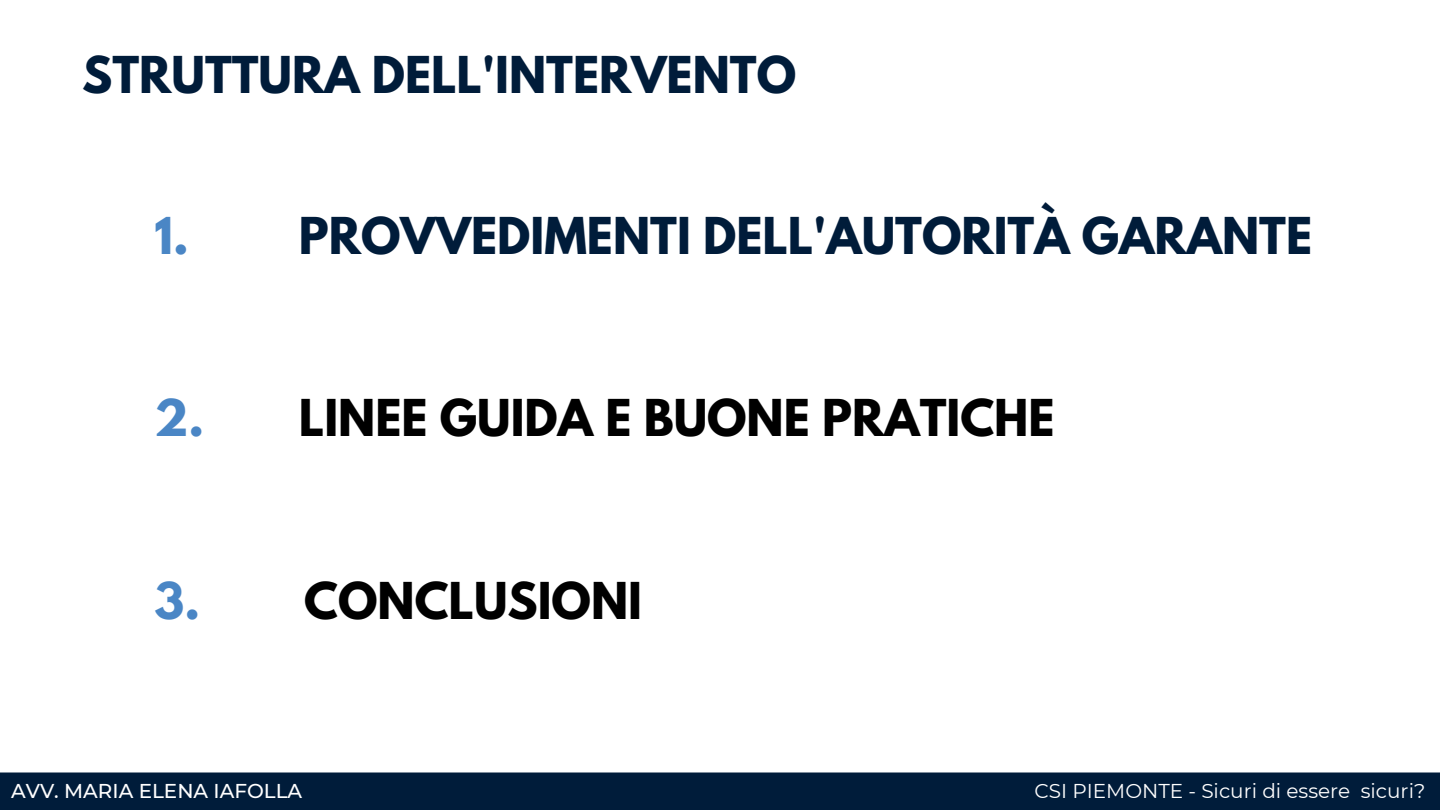
<style>
.page{position:relative;width:1440px;height:810px;background:#fff}
.page>*{position:absolute;margin:0;border:0;box-sizing:border-box;transform-origin:0 0}
.t1{font:700 45px "League Spartan";color:#001c3a}
.t2{font:700 45px "League Spartan";color:#000}
.t3{font:700 45px "League Spartan";color:#4a86c5}
.t4{font:20px "Montserrat";color:#fff}
.t5{font:500 20px "Montserrat";color:#fff}
</style>
<div class="page">
<div style="left:0;top:773px;width:1440px;height:37px;background:#001c3a"></div>
<p class="t1" style="left:82px;top:53px;width:715px">STRUTTURA DELL'INTERVENTO</p>
<p class="t3" style="left:154px;top:214px;width:36px">1.</p>
<p class="t3" style="left:154px;top:396px;width:51px">2.</p>
<p class="t3" style="left:154px;top:578px;width:47px">3.</p>
<p class="t1" style="left:299px;top:214px;width:1015px">PROVVEDIMENTI DELL'AUTORITÀ GARANTE</p>
<p class="t2" style="left:299px;top:396px;width:757px">LINEE GUIDA E BUONE PRATICHE</p>
<p class="t2" style="left:304px;top:578px;width:339px">CONCLUSIONI</p>
<p class="t5" style="left:11px;top:779px;width:293px">AVV. MARIA ELENA IAFOLLA</p>
<p class="t4" style="left:1035px;top:779px;width:392px">CSI PIEMONTE - Sicuri di essere sicuri?</p>
</div>
